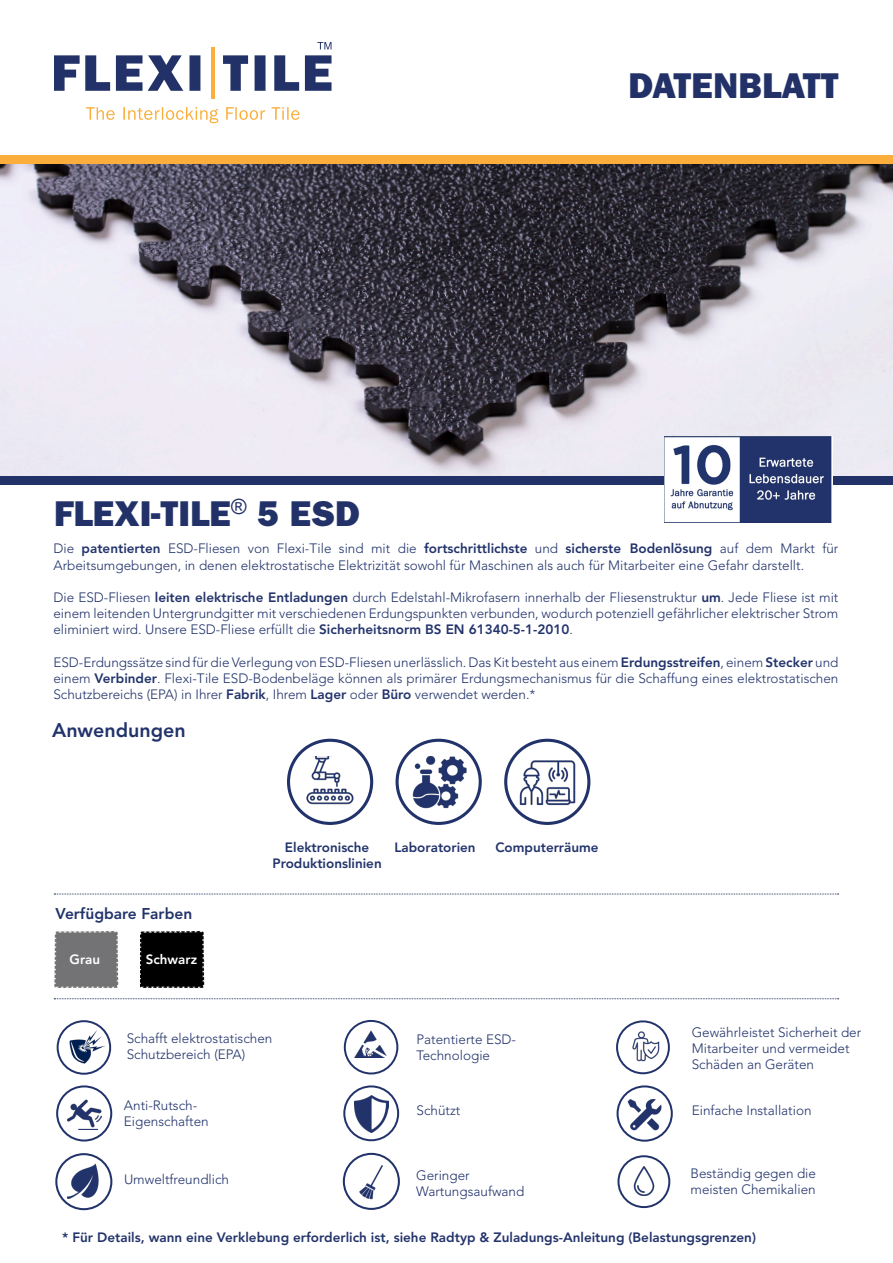
<style>
.page{position:relative;width:893px;height:1263px;background:#fff}
.page>*{position:absolute;margin:0;border:0;box-sizing:border-box;transform-origin:0 0}
.t1{font:36px "ITC Franklin Gothic Std Hvy";color:#223269}
.t2{font:800 19.65px "Avenir LT Std";color:#22336b}
.t3{font:800 15.45px "Avenir LT Std";color:#22336b}
.t4{font:300 13.5px/16.2px "Avenir LT Std";color:#22336b}
.t5{font:800 13.5px "Avenir LT Std";color:#22336b}
.t6{font:800 13.35px "Avenir LT Std";color:#fff}
.s1{font-weight:800}
</style>
<div class="page">
<img style="left:0;top:164px;width:893px;height:312px">
<svg style="left:54px;top:894px;width:785px;height:1px"></svg>
<svg style="left:54px;top:998px;width:785px;height:1px"></svg>
<div style="left:0;top:155px;width:893px;height:9px;background:#fbae3b"></div>
<div style="left:0;top:476px;width:893px;height:9px;background:#223269"></div>
<svg style="left:317px;top:42px;width:14px;height:7px"></svg>
<svg style="left:223px;top:55px;width:108px;height:36px"></svg>
<svg style="left:54px;top:55px;width:146px;height:36px"></svg>
<svg style="left:86px;top:107px;width:214px;height:16px"></svg>
<hr style="left:211px;top:47px;width:3px;height:52px;background:#fbae3b">
<img style="left:665px;top:436px;width:167px;height:86px">
<img style="left:67px;top:1099px;width:34px;height:31px">
<div style="left:56px;top:1085px;width:56px;height:56px;border:2px solid #22336b;border-radius:50%"></div>
<img style="left:354px;top:1095px;width:34px;height:38px">
<div style="left:343px;top:1085px;width:56px;height:56px;border:2px solid #22336b;border-radius:50%"></div>
<img style="left:626px;top:1095px;width:38px;height:38px">
<div style="left:617px;top:1085px;width:56px;height:57px;border:2px solid #22336b;border-radius:50%"></div>
<div style="left:396px;top:739px;width:86px;height:86px;border:3px solid #22336b;border-radius:50%"></div>
<div style="left:504px;top:739px;width:86px;height:86px;border:3px solid #22336b;border-radius:50%"></div>
<div style="left:287px;top:739px;width:86px;height:86px;border:3px solid #22336b;border-radius:50%"></div>
<img style="left:306px;top:757px;width:48px;height:47px">
<img style="left:413px;top:757px;width:53px;height:51px">
<img style="left:519px;top:760px;width:57px;height:46px">
<img style="left:55px;top:931px;width:64px;height:57px">
<img style="left:140px;top:931px;width:65px;height:58px">
<img style="left:69px;top:1029px;width:36px;height:35px">
<div style="left:57px;top:1020px;width:54px;height:55px;border:2px solid #22336b;border-radius:50%"></div>
<img style="left:632px;top:1030px;width:30px;height:32px">
<div style="left:616px;top:1020px;width:54px;height:54px;border:2px solid #22336b;border-radius:50%"></div>
<img style="left:355px;top:1030px;width:32px;height:27px">
<div style="left:344px;top:1020px;width:54px;height:54px;border:2px solid #22336b;border-radius:50%"></div>
<img style="left:64px;top:1163px;width:35px;height:35px">
<div style="left:55px;top:1153px;width:57px;height:57px;border:2px solid #22336b;border-radius:50%"></div>
<img style="left:359px;top:1165px;width:24px;height:34px">
<div style="left:343px;top:1153px;width:57px;height:57px;border:2px solid #22336b;border-radius:50%"></div>
<img style="left:633px;top:1167px;width:22px;height:28px">
<div style="left:617px;top:1155px;width:53px;height:53px;border:2px solid #22336b;border-radius:50%"></div>
<p class="t1" style="left:54px;top:492px;width:307px">FLEXI-TILE<sup>®</sup> 5 ESD</p>
<p class="t1" style="left:628px;top:64px;width:212px">DATENBLATT</p>
<p class="t4" style="left:53px;top:541px;width:786px">Die <span class="s1">patentierten</span> ESD-Fliesen von Flexi-Tile sind mit die <span class="s1">fortschrittlichste</span> und <span class="s1">sicherste Bodenlösung</span> auf dem Markt für<br>Arbeitsumgebungen, in denen elektrostatische Elektrizität sowohl für Maschinen als auch für Mitarbeiter eine Gefahr darstellt.</p>
<p class="t4" style="left:53px;top:589px;width:786px;text-align:justify">Die ESD-Fliesen <span class="s1">leiten elektrische Entladungen</span> durch Edelstahl-Mikrofasern innerhalb der Fliesenstruktur <span class="s1">um</span>. Jede Fliese ist mit einem leitenden Untergrundgitter mit verschiedenen Erdungspunkten verbunden, wodurch potenziell gefährlicher elektrischer Strom eliminiert wird. Unsere ESD-Fliese erfüllt die <span class="s1">Sicherheitsnorm BS EN 61340-5-1-2010</span>.</p>
<p class="t4" style="left:53px;top:654px;width:786px;text-align:justify">ESD-Erdungssätze sind für die Verlegung von ESD-Fliesen unerlässlich. Das Kit besteht aus einem <span class="s1">Erdungsstreifen</span>, einem <span class="s1">Stecker</span> und einem <span class="s1">Verbinder</span>. Flexi-Tile ESD-Bodenbeläge können als primärer Erdungsmechanismus für die Schaffung eines elektrostatischen Schutzbereichs (EPA) in Ihrer <span class="s1">Fabrik</span>, Ihrem <span class="s1">Lager</span> oder <span class="s1">Büro</span> verwendet werden.*</p>
<p class="t2" style="left:52px;top:718px;width:135px">Anwendungen</p>
<p class="t3" style="left:56px;top:905px;width:138px">Verfügbare Farben</p>
<p class="t6" style="left:70px;top:951px;width:32px">Grau</p>
<p class="t6" style="left:146px;top:951px;width:53px">Schwarz</p>
<p class="t5" style="left:285px;top:839px;width:86px">Elektronische</p>
<p class="t5" style="left:395px;top:839px;width:83px">Laboratorien</p>
<p class="t5" style="left:495px;top:839px;width:105px">Computerräume</p>
<p class="t5" style="left:272px;top:855px;width:111px">Produktionslinien</p>
<p class="t4" style="left:127px;top:1030px;width:147px">Schafft elektrostatischen<br>Schutzbereich (EPA)</p>
<p class="t4" style="left:416px;top:1031px;width:101px">Patentierte ESD-<br>Technologie</p>
<p class="t4" style="left:692px;top:1024px;width:171px">Gewährleistet Sicherheit der<br>Mitarbeiter und vermeidet<br>Schäden an Geräten</p>
<p class="t4" style="left:124px;top:1097px;width:86px">Anti-Rutsch-<br>Eigenschaften</p>
<p class="t4" style="left:416px;top:1102px;width:45px">Schützt</p>
<p class="t4" style="left:692px;top:1102px;width:121px">Einfache Installation</p>
<p class="t4" style="left:124px;top:1171px;width:106px">Umweltfreundlich</p>
<p class="t4" style="left:416px;top:1167px;width:110px">Geringer<br>Wartungsaufwand</p>
<p class="t4" style="left:690px;top:1165px;width:127px">Beständig gegen die meisten Chemikalien</p>
<p class="t5" style="left:62px;top:1229px;width:695px">* Für Details, wann eine Verklebung erforderlich ist, siehe Radtyp &amp; Zuladungs-Anleitung (Belastungsgrenzen)</p>
</div>
